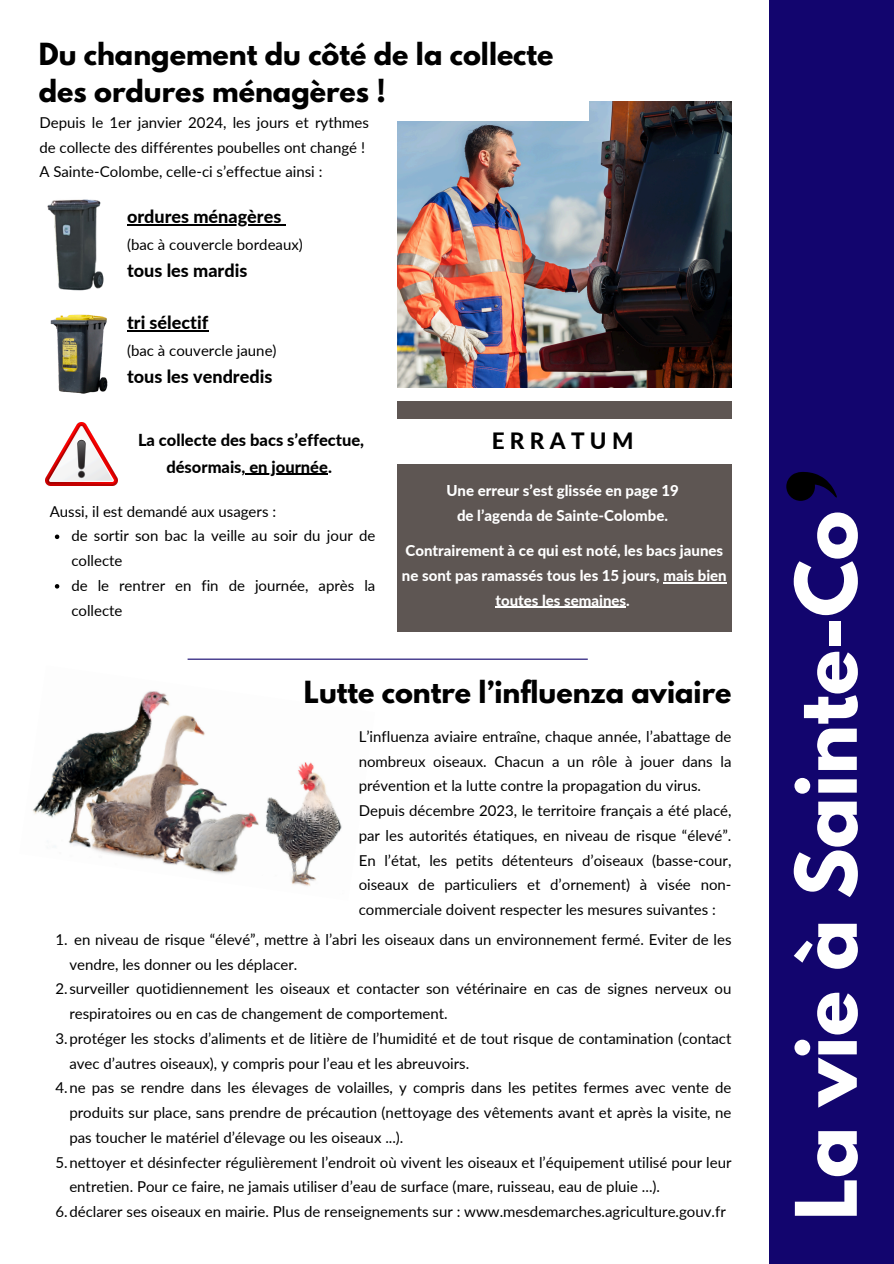
<style>
.page{position:relative;width:894px;height:1264px;background:#fff}
.page>*{position:absolute;margin:0;border:0;box-sizing:border-box;transform-origin:0 0}
.t1{font:700 75px "League Spartan";color:#fff}
.t2{font:700 27px/37.2px "League Spartan";color:#000}
.t3{font:800 22.5px "Lato";letter-spacing:.235em;color:#000}
.t4{font:800 18px "Lato";color:#000}
.t5{font:800 16.5px/27px "Lato";color:#000;text-align:center}
.t6{font:15px/24.8px "Lato";color:#000}
.t7{font:800 15px/24.8px "Lato";color:#fff;text-align:center}
</style>
<div class="page">
<div style="left:768px;top:0;width:125px;height:1263px;background:#12056e"></div>
<svg style="left:786px;top:472px;width:50px;height:29px"></svg>
<hr style="left:187px;top:658px;width:400px;height:1px;background:#12056e">
<img style="left:32px;top:691px;width:310px;height:195px">
<img style="left:397px;top:102px;width:334px;height:285px">
<div style="left:373px;top:25px;width:215px;height:96px;background:#fff"></div>
<img style="left:50px;top:314px;width:58px;height:80px">
<img style="left:47px;top:199px;width:57px;height:92px">
<img style="left:46px;top:423px;width:72px;height:63px">
<div style="left:397px;top:401px;width:334px;height:230px;background:#5e5653"></div>
<div style="left:388px;top:419px;width:352px;height:44px;background:#fff"></div>
<hr style="left:127px;top:224px;width:154px;height:2px;background:#000">
<hr style="left:127px;top:330px;width:81px;height:1px;background:#000">
<hr style="left:245px;top:474px;width:83px;height:1px;background:#000">
<svg style="left:55px;top:534px;width:4px;height:5px"></svg>
<svg style="left:55px;top:584px;width:4px;height:4px"></svg>
<hr style="left:663px;top:582px;width:63px;height:1px;background:#fff">
<hr style="left:495px;top:607px;width:131px;height:1px;background:#fff">
<p class="t2" style="left:39px;top:39px;width:516px">Du changement du côté de la collecte des ordures ménagères !</p>
<p class="t6" style="left:39px;top:110px;width:331px">Depuis le 1er janvier 2024, les jours et rythmes de collecte des différentes poubelles ont changé !</p>
<h4 class="t6" style="left:39px;top:159px;width:284px">A Sainte-Colombe, celle-ci s’effectue ainsi :</h4>
<h4 class="t4" style="left:127px;top:206px;width:156px">ordures ménagères</h4>
<h3 class="t6" style="left:127px;top:232px;width:177px">(bac à couvercle bordeaux)</h3>
<p class="t4" style="left:127px;top:260px;width:122px">tous les mardis</p>
<h2 class="t4" style="left:127px;top:311px;width:83px">tri sélectif</h2>
<p class="t6" style="left:127px;top:338px;width:151px">(bac à couvercle jaune)</p>
<p class="t4" style="left:127px;top:365px;width:147px">tous les vendredis</p>
<p class="t5" style="left:138px;top:425px;width:228px">La collecte des bacs s’effectue, désormais, en journée.</p>
<p class="t6" style="left:50px;top:498px;width:228px">Aussi, il est demandé aux usagers :</p>
<p class="t6" style="left:71px;top:523px;width:305px">de sortir son bac la veille au soir du jour de collecte</p>
<p class="t6" style="left:71px;top:572px;width:305px">de le rentrer en fin de journée, après la collecte</p>
<h1 class="t3" style="left:491px;top:426px;width:143px">ERRATUM</h1>
<p class="t7" style="left:446px;top:477px;width:234px">Une erreur s’est glissée en page 19 de l’agenda de Sainte-Colombe.</p>
<p class="t7" style="left:402px;top:538px;width:326px">Contrairement à ce qui est noté, les bacs jaunes ne sont pas ramassés tous les 15 jours, mais bien toutes les semaines.</p>
<p class="t2" style="left:304px;top:677px;width:429px">Lutte contre l’influenza aviaire</p>
<p class="t6" style="left:358px;top:723px;width:374px;text-align:justify">L’influenza aviaire entraîne, chaque année, l’abattage de nombreux oiseaux. Chacun a un rôle à jouer dans la prévention et la lutte contre la propagation du virus.</p>
<p class="t6" style="left:358px;top:797px;width:374px;text-align:justify">Depuis décembre 2023, le territoire français a été placé, par les autorités étatiques, en niveau de risque “élevé”.<br>En l’état, les petits détenteurs d’oiseaux (basse-cour, oiseaux de particuliers et d’ornement) à visée non&shy;commerciale doivent respecter les mesures suivantes :</p>
<p class="t6" style="left:69px;top:926px;width:663px;text-indent:-14px">1. en niveau de risque “élevé”, mettre à l’abri les oiseaux dans un environnement fermé. Eviter de les vendre, les donner ou les déplacer.</p>
<p class="t6" style="left:69px;top:976px;width:663px;text-indent:-14px">2.surveiller quotidiennement les oiseaux et contacter son vétérinaire en cas de signes nerveux ou respiratoires ou en cas de changement de comportement.</p>
<p class="t6" style="left:69px;top:1025px;width:663px;text-indent:-14px">3.protéger les stocks d’aliments et de litière de l’humidité et de tout risque de contamination (contact avec d’autres oiseaux), y compris pour l’eau et les abreuvoirs.</p>
<p class="t6" style="left:69px;top:1075px;width:663px;text-align:justify;text-indent:-14px">4.ne pas se rendre dans les élevages de volailles, y compris dans les petites fermes avec vente de produits sur place, sans prendre de précaution (nettoyage des vêtements avant et après la visite, ne pas toucher le matériel d’élevage ou les oiseaux ...).</p>
<h4 class="t6" style="left:69px;top:1149px;width:663px;text-indent:-14px">5.nettoyer et désinfecter régulièrement l’endroit où vivent les oiseaux et l’équipement utilisé pour leur entretien. Pour ce faire, ne jamais utiliser d’eau de surface (mare, ruisseau, eau de pluie ...).</h4>
<p class="t6" style="left:56px;top:1198px;width:671px">6.déclarer ses oiseaux en mairie. Plus de renseignements sur : www.mesdemarches.agriculture.gouv.fr</p>
<p class="t1" style="left:789px;top:1220px;width:711px;rotate:-90deg">La vie à Sainte-Co</p>
</div>
